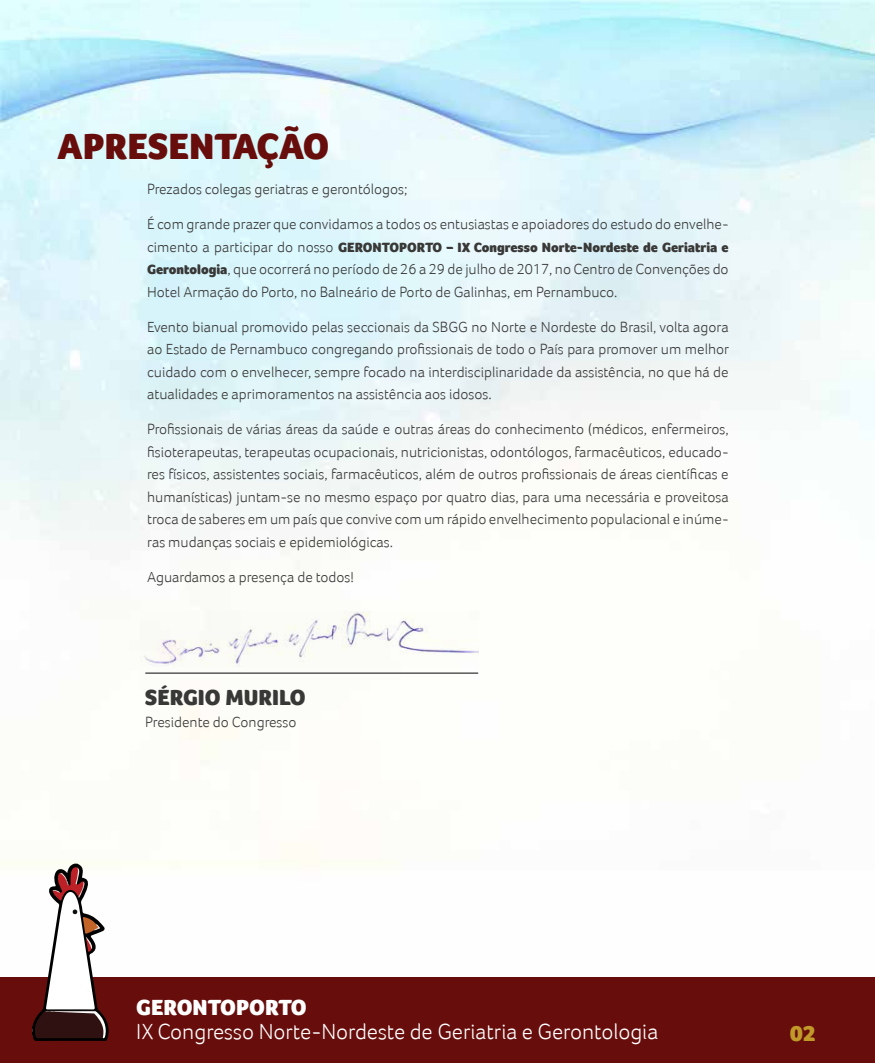
<style>
.page{position:relative;width:875px;height:1063px;background:#fff}
.page>*{position:absolute;margin:0;border:0;box-sizing:border-box;transform-origin:0 0}
.t1{font:900 37.5px "Foco";color:#670e0d}
.t2{font:300 22.5px "Foco";color:#fff}
.t3{font:900 22.5px "Foco";color:#fff}
.t4{font:900 22.5px "Foco";color:#383837}
.t5{font:900 22.5px "Foco";color:#c19929}
.t6{font:300 15px/22.5px "Foco";color:#383837;text-align:justify}
.t7{font:900 13.75px "Foco";color:#383837}
.s1{font-weight:300;font-size:15px}
.s2{font-weight:900;font-size:13.75px}
</style>
<div class="page">
<img style="left:0;top:0;width:875px;height:866px">
<div style="left:0;top:977px;width:875px;height:85px;background:#670e0d"></div>
<svg style="left:32px;top:863px;width:77px;height:177px"></svg>
<hr style="left:145px;top:672px;width:333px;height:1px;background:#383837">
<img style="left:140px;top:612px;width:338px;height:55px">
<h1 class="t1" style="left:58px;top:125px;width:273px">APRESENTAÇÃO</h1>
<p class="t6" style="left:147px;top:178px;width:262px">Prezados colegas geriatras e gerontólogos;</p>
<p class="t6" style="left:147px;top:213px;width:583px">É com grande prazer que convidamos a todos os entusiastas e apoiadores do estudo do envelhe-</p>
<p class="t7" style="left:147px;top:239px;width:583px"><span class="s1">cimento a participar do nosso</span> GERONTOPORTO – IX Congresso Norte-Nordeste de Geriatria e</p>
<p class="t6" style="left:147px;top:258px;width:583px"><span class="s2">Gerontologia</span>, que ocorrerá no período de 26 a 29 de julho de 2017, no Centro de Convenções do<br>Hotel Armação do Porto, no Balneário de Porto de Galinhas, em Pernambuco.</p>
<p class="t6" style="left:147px;top:315px;width:584px">Evento bianual promovido pelas seccionais da SBGG no Norte e Nordeste do Brasil, volta agora ao Estado de Pernambuco congregando profissionais de todo o País para promover um melhor cuidado com o envelhecer, sempre focado na interdisciplinaridade da assistência, no que há de atualidades e aprimoramentos na assistência aos idosos.</p>
<p class="t6" style="left:147px;top:418px;width:583px">Profissionais de várias áreas da saúde e outras áreas do conhecimento (médicos, enfermeiros, fisioterapeutas, terapeutas ocupacionais, nutricionistas, odontólogos, farmacêuticos, educado&shy;res físicos, assistentes sociais, farmacêuticos, além de outros profissionais de áreas científicas e humanísticas) juntam-se no mesmo espaço por quatro dias, para uma necessária e proveitosa troca de saberes em um país que convive com um rápido envelhecimento populacional e inúme&shy;ras mudanças sociais e epidemiológicas.</p>
<p class="t6" style="left:147px;top:565px;width:208px">Aguardamos a presença de todos!</p>
<h2 class="t4" style="left:145px;top:684px;width:162px">SÉRGIO MURILO</h2>
<p class="t6" style="left:145px;top:711px;width:153px">Presidente do Congresso</p>
<h2 class="t3" style="left:136px;top:994px;width:172px">GERONTOPORTO</h2>
<h2 class="t2" style="left:136px;top:1018px;width:524px">IX Congresso Norte-Nordeste de Geriatria e Gerontologia</h2>
<h2 class="t5" style="left:790px;top:1020px;width:28px">02</h2>
</div>
